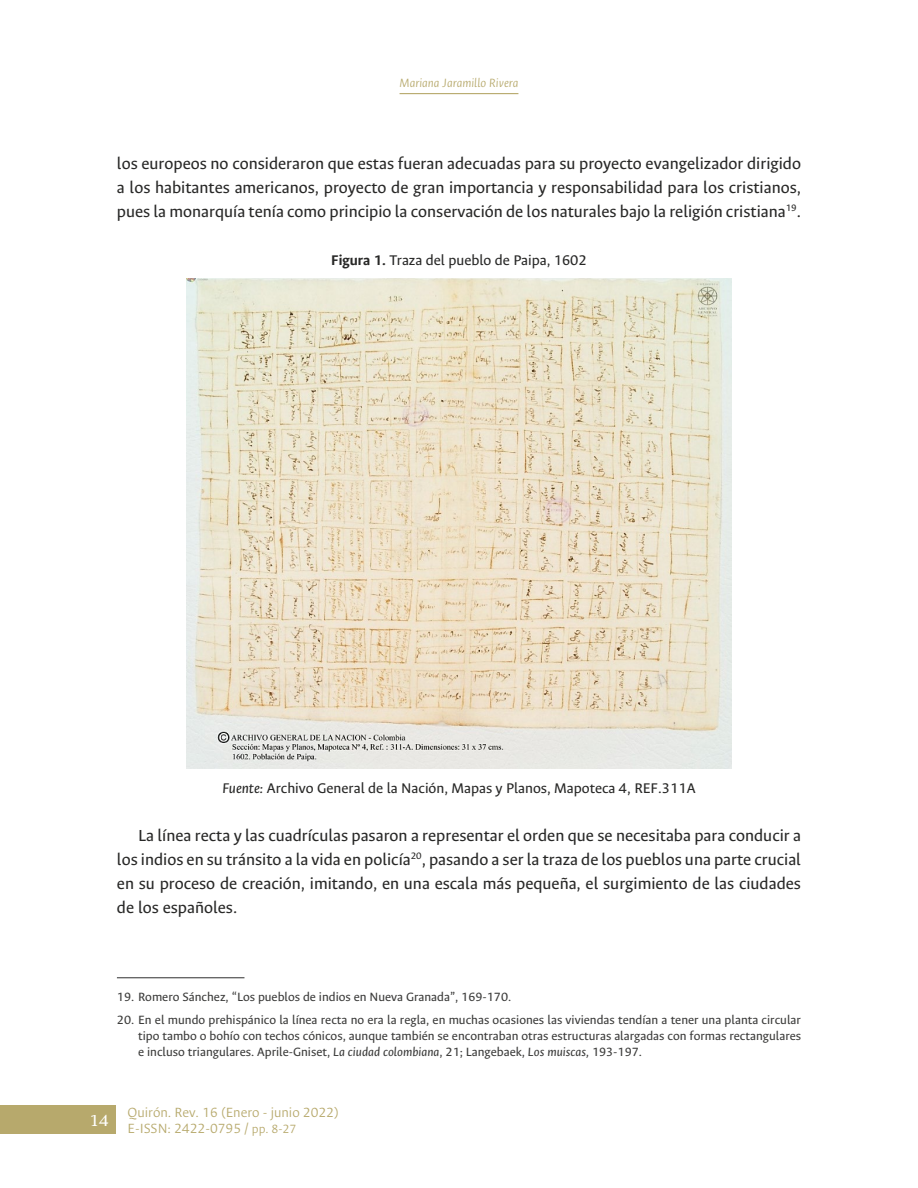
<style>
.page{position:relative;width:918px;height:1188px;background:#fff}
.page>*{position:absolute;margin:0;border:0;box-sizing:border-box;transform-origin:0 0}
.t1{font:18px/24px "Ancizar Sans";color:#282827;text-align:justify}
.t2{font:18px "Ancizar Serif";color:#fff}
.t3{font:15.75px "Ancizar Sans";color:#282827}
.t4{font:300 15px/16.5px "Ancizar Sans";color:#b7a96c}
.t5{font:13.5px/16.2px "Ancizar Sans";color:#3c3c3b;text-align:justify}
.t6{font:italic 300 13.5px "Ancizar Sans";color:#b7a96c}
.s1{font-weight:700}
.s2{font-style:italic}
.s3{font-size:13.5px}
</style>
<div class="page">
<div style="left:0;top:1105px;width:116px;height:29px;background:#b7a96c"></div>
<hr style="left:400px;top:93px;width:118px;height:1px;background:#b7a96c">
<img style="left:186px;top:279px;width:546px;height:490px">
<hr style="left:117px;top:977px;width:127px;height:1px;background:#2f2f2f">
<p class="t6" style="left:400px;top:75px;width:120px">Mariana Jaramillo Rivera</p>
<p class="t1" style="left:117px;top:151px;width:686px">los europeos no consideraron que estas fueran adecuadas para su proyecto evangelizador dirigido a los habitantes americanos, proyecto de gran importancia y responsabilidad para los cristianos, pues la monarquía tenía como principio la conservación de los naturales bajo la religión cristiana<sup>19</sup>.</p>
<p class="t3" style="left:331px;top:251px;width:257px"><span class="s1">Figura 1.</span> Traza del pueblo de Paipa, 1602</p>
<p class="t3" style="left:222px;top:779px;width:475px"><span class="s2">Fuente:</span> Archivo General de la Nación, Mapas y Planos, Mapoteca 4, REF.311A</p>
<p class="t1" style="left:117px;top:823px;width:686px;text-indent:21px">La línea recta y las cuadrículas pasaron a representar el orden que se necesitaba para conducir a los indios en su tránsito a la vida en policía<sup>20</sup>, pasando a ser la traza de los pueblos una parte crucial en su proceso de creación, imitando, en una escala más pequeña, el surgimiento de las ciudades de los españoles.</p>
<p class="t5" style="left:117px;top:989px;width:396px">19. Romero Sánchez, “Los pueblos de indios en Nueva Granada”, 169-170.</p>
<p class="t5" style="left:138px;top:1011px;width:664px;text-indent:-21px">20. En el mundo prehispánico la línea recta no era la regla, en muchas ocasiones las viviendas tendían a tener una planta circular tipo tambo o bohío con techos cónicos, aunque también se encontraban otras estructuras alargadas con formas rectangulares e incluso triangulares. Aprile-Gniset, <span class="s2">La ciudad colombiana</span>, 21; Langebaek, <span class="s2">Los muiscas,</span> 193-197.</p>
<p class="t2" style="left:90px;top:1110px;width:20px">14</p>
<p class="t4" style="left:128px;top:1104px;width:213px">Quirón. Rev. 16 (Enero - junio 2022)<br>E-ISSN: 2422-0795 / <span class="s3">pp. 8-27</span></p>
</div>
